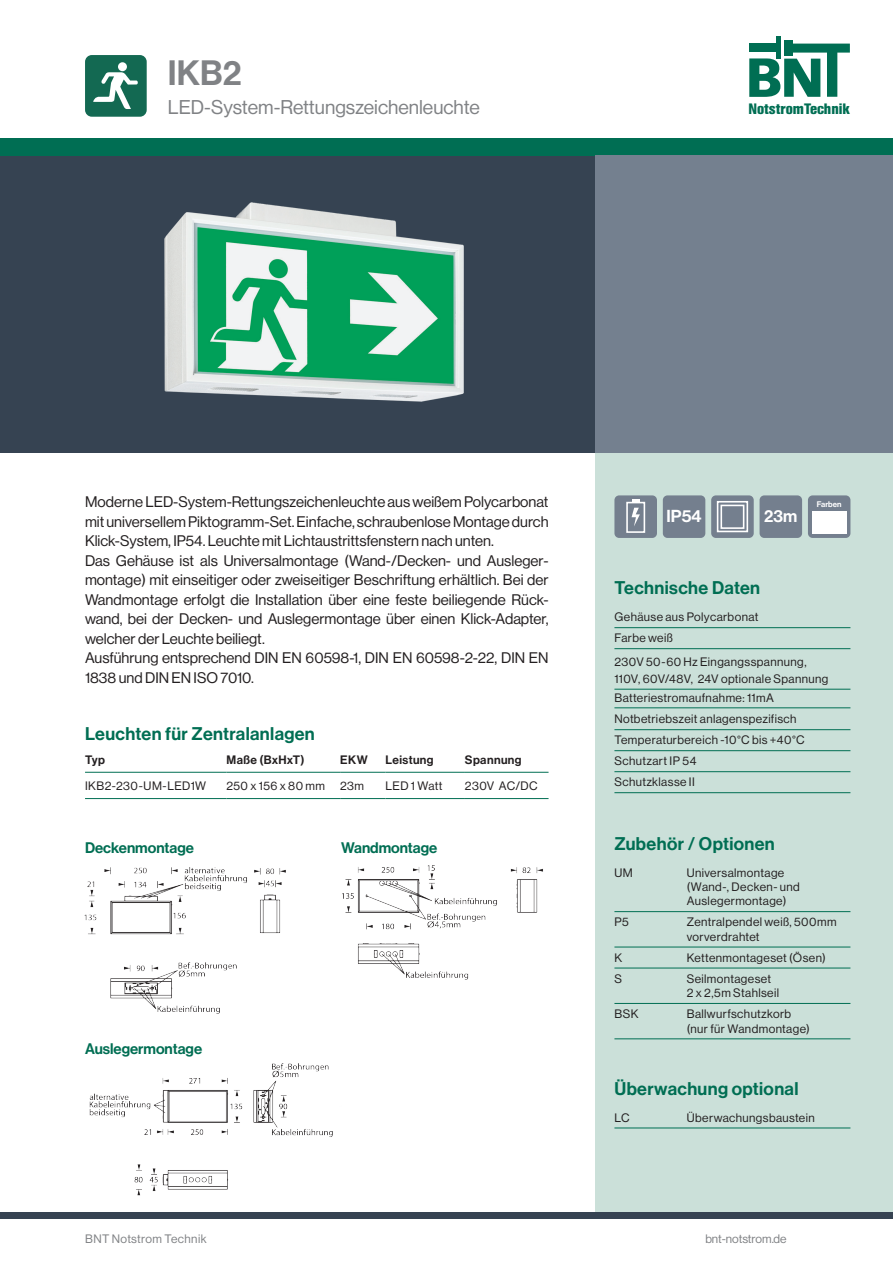
<style>
.page{position:relative;width:893px;height:1263px;background:#fff}
.page>*{position:absolute;margin:0;border:0;box-sizing:border-box;transform-origin:0 0}
.t1{font:34.5px "N Haas Grotesk DS Std 65 Md";color:#808285}
.t2{font:19.5px "N Haas Grotesk DS Std 55 Rg";color:#808285}
.t3{font:18px "N Haas Grotesk DS Std 65 Md";letter-spacing:.02em;color:#006e53}
.t4{font:16.95px "N Haas Grotesk DS Std 65 Md";color:#fff}
.t5{font:15px/19.5px "N Haas Grotesk DS Std 55 Rg";color:#231f20}
.t6{font:15px "N Haas Grotesk DS Std 65 Md";color:#006e53}
.t7{font:700 15px "Helvetica Con BQ";color:#006e53}
.t8{font:12px/21px "N Haas Grotesk DS Std 55 Rg";letter-spacing:.035em;color:#231f20}
.t9{font:12px "N Haas Grotesk DS Std 55 Rg";letter-spacing:.015em;color:#808285}
.t10{font:12px "N Haas Grotesk DS Std 65 Md";letter-spacing:.035em;color:#231f20}
.t11{font:7.95px "N Haas Grotesk DS Std 65 Md";color:#fff}
</style>
<div class="page">
<div style="left:0;top:155px;width:595px;height:298px;background:#364352"></div>
<div style="left:0;top:138px;width:893px;height:17px;background:#006e53"></div>
<div style="left:595px;top:453px;width:298px;height:762px;background:#cbe0d9"></div>
<svg style="left:749px;top:44px;width:101px;height:53px"></svg>
<div style="left:784px;top:40px;width:9px;height:16px;background:#006e53"></div>
<div style="left:749px;top:43px;width:31px;height:9px;background:#006e53"></div>
<hr style="left:776px;top:36px;width:4px;height:23px;background:#006e53">
<div style="left:0;top:1212px;width:893px;height:6px;background:#364352"></div>
<div style="left:86px;top:56px;width:59px;height:59px;background:#136952;border-radius:5px"></div>
<div style="left:85px;top:55px;width:62px;height:62px;border:3px solid #136952;border-radius:5px"></div>
<div style="left:118px;top:62px;width:9px;height:9px;background:#fff;border-radius:50%"></div>
<svg style="left:93px;top:72px;width:45px;height:37px"></svg>
<div style="left:595px;top:155px;width:298px;height:298px;background:#74808f"></div>
<hr style="left:614px;top:627px;width:236px;height:1px;background:#006e53">
<hr style="left:614px;top:648px;width:236px;height:1px;background:#006e53">
<hr style="left:614px;top:689px;width:236px;height:1px;background:#006e53">
<hr style="left:614px;top:707px;width:236px;height:1px;background:#006e53">
<hr style="left:614px;top:729px;width:236px;height:1px;background:#006e53">
<hr style="left:614px;top:750px;width:236px;height:1px;background:#006e53">
<hr style="left:614px;top:771px;width:236px;height:1px;background:#006e53">
<hr style="left:614px;top:792px;width:236px;height:1px;background:#006e53">
<img style="left:164px;top:202px;width:300px;height:200px">
<hr style="left:614px;top:911px;width:236px;height:1px;background:#006e53">
<hr style="left:614px;top:947px;width:236px;height:1px;background:#006e53">
<hr style="left:614px;top:968px;width:236px;height:1px;background:#006e53">
<hr style="left:614px;top:1003px;width:236px;height:1px;background:#006e53">
<hr style="left:614px;top:1038px;width:236px;height:1px;background:#006e53">
<hr style="left:85px;top:772px;width:141px;height:1px;background:#006e53">
<hr style="left:226px;top:772px;width:114px;height:1px;background:#006e53">
<hr style="left:340px;top:772px;width:46px;height:1px;background:#006e53">
<hr style="left:386px;top:772px;width:79px;height:1px;background:#006e53">
<hr style="left:465px;top:772px;width:84px;height:1px;background:#006e53">
<hr style="left:85px;top:798px;width:141px;height:1px;background:#006e53">
<hr style="left:226px;top:798px;width:114px;height:1px;background:#006e53">
<hr style="left:340px;top:798px;width:46px;height:1px;background:#006e53">
<hr style="left:386px;top:798px;width:79px;height:1px;background:#006e53">
<hr style="left:465px;top:798px;width:84px;height:1px;background:#006e53">
<hr style="left:614px;top:1127px;width:236px;height:1px;background:#006e53">
<img style="left:84px;top:867px;width:202px;height:147px">
<img style="left:342px;top:865px;width:201px;height:115px">
<img style="left:89px;top:1063px;width:244px;height:133px">
<div style="left:615px;top:496px;width:41px;height:41px;background:#747f8e;border-radius:4px"></div>
<div style="left:614px;top:495px;width:43px;height:43px;border:2px solid #747f8e;border-radius:4px"></div>
<div style="left:626px;top:502px;width:19px;height:31px;border:2px solid #fff"></div>
<svg style="left:632px;top:499px;width:8px;height:27px"></svg>
<div style="left:664px;top:496px;width:40px;height:41px;background:#747f8e;border-radius:4px"></div>
<div style="left:663px;top:495px;width:42px;height:43px;border:2px solid #747f8e;border-radius:4px"></div>
<div style="left:712px;top:496px;width:41px;height:41px;background:#747f8e;border-radius:4px"></div>
<div style="left:711px;top:495px;width:43px;height:43px;border:2px solid #747f8e;border-radius:4px"></div>
<svg style="left:716px;top:501px;width:33px;height:32px"></svg>
<div style="left:761px;top:496px;width:40px;height:41px;background:#747f8e;border-radius:4px"></div>
<div style="left:760px;top:495px;width:42px;height:43px;border:2px solid #747f8e;border-radius:4px"></div>
<div style="left:809px;top:496px;width:40px;height:41px;background:#747f8e;border-radius:4px"></div>
<div style="left:808px;top:495px;width:42px;height:43px;border:2px solid #747f8e;border-radius:4px"></div>
<div style="left:812px;top:512px;width:34px;height:22px;background:#fff"></div>
<h1 class="t1" style="left:168px;top:53px;width:75px">IKB2</h1>
<h2 class="t2" style="left:168px;top:96px;width:313px">LED-System-Rettungszeichenleuchte</h2>
<p class="t7" style="left:748px;top:100px;width:103px">NotstromTechnik</p>
<p class="t5" style="left:85px;top:492px;width:465px">Moderne LED-System-Rettungszeichenleuchte aus weißem Polycarbonat mit universellem Piktogramm-Set. Einfache, schraubenlose Montage durch Klick-System, IP54. Leuchte mit Lichtaustrittsfenstern nach unten.<br>Das Gehäuse ist als Universalmontage (Wand-/Decken- und Ausleger&shy;montage) mit einseitiger oder zweiseitiger Beschriftung erhältlich. Bei der Wandmontage erfolgt die Installation über eine feste beiliegende Rück&shy;wand, bei der Decken- und Auslegermontage über einen Klick-Adapter, welcher der Leuchte beiliegt.<br>Ausführung entsprechend DIN EN 60598-1, DIN EN 60598-2-22, DIN EN 1838 und DIN EN ISO 7010.</p>
<p class="t3" style="left:85px;top:723px;width:231px">Leuchten für Zentralanlagen</p>
<p class="t10" style="left:85px;top:752px;width:21px">Typ</p>
<p class="t10" style="left:226px;top:752px;width:80px">Maße (BxHxT)</p>
<p class="t10" style="left:340px;top:752px;width:29px">EKW</p>
<p class="t10" style="left:386px;top:752px;width:50px">Leistung</p>
<p class="t10" style="left:465px;top:752px;width:58px">Spannung</p>
<p class="t8" style="left:85px;top:775px;width:123px">IKB2-230-UM-LED1W</p>
<p class="t8" style="left:226px;top:775px;width:100px">250 x 156 x 80 mm</p>
<p class="t8" style="left:340px;top:775px;width:25px">23m</p>
<p class="t8" style="left:386px;top:775px;width:59px">LED 1 Watt</p>
<p class="t8" style="left:465px;top:775px;width:74px">230V AC/DC</p>
<p class="t6" style="left:85px;top:838px;width:110px">Deckenmontage</p>
<p class="t6" style="left:85px;top:1040px;width:119px">Auslegermontage</p>
<p class="t6" style="left:341px;top:838px;width:98px">Wandmontage</p>
<p class="t4" style="left:666px;top:506px;width:37px">IP54</p>
<p class="t4" style="left:764px;top:506px;width:35px">23m</p>
<p class="t11" style="left:817px;top:500px;width:26px">Farben</p>
<p class="t3" style="left:614px;top:578px;width:147px">Technische Daten</p>
<p class="t8" style="left:614px;top:607px;width:145px">Gehäuse aus Polycarbonat<br>Farbe weiß</p>
<p class="t8" style="left:614px;top:654px;width:215px;line-height:16.5px">230V 50-60 Hz Eingangsspannung,<br>110V, 60V/48V, 24V optionale Spannung</p>
<p class="t8" style="left:614px;top:688px;width:192px">Batteriestromaufnahme: 11mA<br>Notbetriebszeit anlagenspezifisch<br>Temperaturbereich -10°C bis +40°C<br>Schutzart IP 54<br>Schutzklasse II</p>
<p class="t3" style="left:614px;top:833px;width:162px">Zubehör / Optionen</p>
<p class="t8" style="left:614px;top:862px;width:20px">UM</p>
<p class="t8" style="left:687px;top:865px;width:115px;line-height:14.4px">Universalmontage (Wand-, Decken- und<br>Auslegermontage)</p>
<p class="t8" style="left:614px;top:912px;width:16px">P5</p>
<p class="t8" style="left:687px;top:915px;width:151px;line-height:14.4px">Zentralpendel weiß, 500mm vorverdrahtet</p>
<p class="t8" style="left:614px;top:947px;width:9px">K</p>
<p class="t8" style="left:687px;top:947px;width:140px">Kettenmontageset (Ösen)</p>
<p class="t8" style="left:614px;top:968px;width:9px">S</p>
<p class="t8" style="left:687px;top:971px;width:94px;line-height:14.4px">Seilmontageset<br>2 x 2,5m Stahlseil</p>
<p class="t8" style="left:614px;top:1003px;width:26px">BSK</p>
<p class="t8" style="left:687px;top:1007px;width:125px;line-height:14.4px">Ballwurfschutzkorb (nur für Wandmontage)</p>
<p class="t3" style="left:614px;top:1078px;width:185px">Überwachung optional</p>
<p class="t8" style="left:614px;top:1107px;width:17px">LC</p>
<p class="t8" style="left:687px;top:1107px;width:129px">Überwachungsbaustein</p>
<p class="t9" style="left:85px;top:1231px;width:123px">BNT Notstrom Technik</p>
<p class="t9" style="left:705px;top:1231px;width:83px">bnt-notstrom.de</p>
</div>
